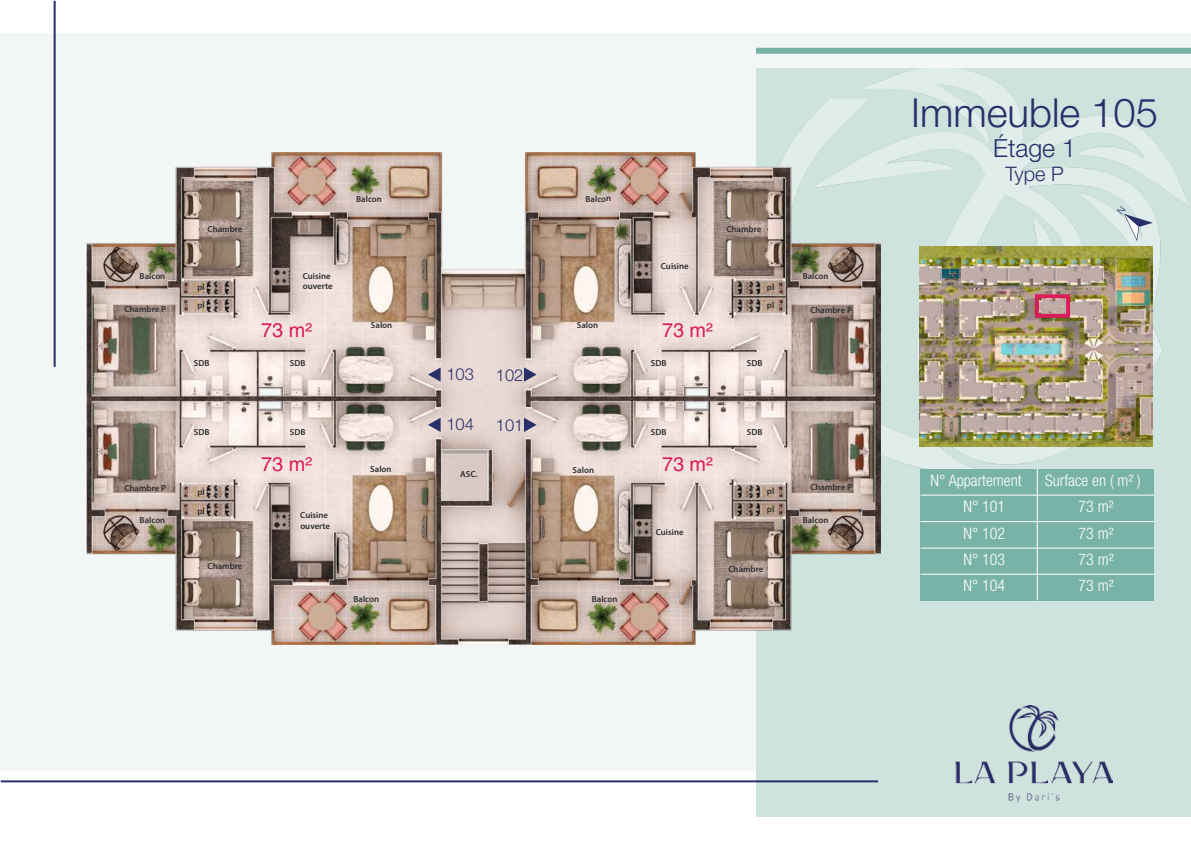
<style>
.page{position:relative;width:1191px;height:842px;background:#fff}
.page>*{position:absolute;margin:0;border:0;box-sizing:border-box;transform-origin:0 0}
.t1{font:300 40px "Helvetica Neue";color:#282f69}
.t2{font:300 25px "Helvetica Neue";color:#282f69}
.t3{font:300 20px "Helvetica Neue";color:#282f69}
.t4{font:19.8px "Helvetica";color:#da1c5c}
.t5{font:300 16.5px "Helvetica Neue";color:#282f69}
.t6{font:300 condensed 16px/26.1px "Helvetica Neue";color:#fff}
.t7{font:600 8.8px/18.1px "Myriad Pro";color:#2d2c2e}
</style>
<div class="page">
<div style="left:1px;top:34px;width:1190px;height:737px;background:#f2f7f6"></div>
<div style="left:756px;top:68px;width:435px;height:749px;background:#cee2de"></div>
<img style="left:786px;top:68px;width:404px;height:410px">
<img style="left:919px;top:246px;width:233px;height:200px">
<div style="left:756px;top:48px;width:435px;height:6px;background:#79b3a8"></div>
<hr style="left:54px;top:1px;width:2px;height:366px;background:#282f69">
<div style="left:920px;top:469px;width:233px;height:131px;background:#79b3a8"></div>
<hr style="left:1036px;top:469px;width:1px;height:131px;background:#fff">
<hr style="left:920px;top:548px;width:233px;height:1px;background:#fff">
<hr style="left:920px;top:495px;width:233px;height:1px;background:#fff">
<hr style="left:920px;top:521px;width:233px;height:1px;background:#fff">
<hr style="left:920px;top:574px;width:233px;height:1px;background:#fff">
<img style="left:955px;top:706px;width:157px;height:96px">
<hr style="left:1px;top:780px;width:877px;height:2px;background:#282f69">
<img style="left:87px;top:152px;width:793px;height:492px">
<svg style="left:524px;top:367px;width:12px;height:15px"></svg>
<svg style="left:524px;top:418px;width:12px;height:14px"></svg>
<svg style="left:428px;top:367px;width:12px;height:15px"></svg>
<svg style="left:428px;top:418px;width:12px;height:14px"></svg>
<div style="left:1035px;top:294px;width:35px;height:24px;border:4px solid #da1c5c"></div>
<svg style="left:1117px;top:206px;width:35px;height:35px"></svg>
<h1 class="t1" style="left:911px;top:89px;width:248px">Immeuble 105</h1>
<h2 class="t2" style="left:993px;top:133px;width:84px">Étage 1</h2>
<h3 class="t3" style="left:1005px;top:162px;width:60px">Type P</h3>
<p class="t7" style="left:356px;top:189px;width:27px">Balcon</p>
<p class="t7" style="left:585px;top:189px;width:27px">Balcon</p>
<p class="t7" style="left:207px;top:220px;width:36px">Chambre</p>
<p class="t7" style="left:726px;top:220px;width:36px">Chambre</p>
<p class="t7" style="left:661px;top:257px;width:29px">Cuisine</p>
<p class="t7" style="left:140px;top:266px;width:27px">Balcon</p>
<p class="t7" style="left:124px;top:300px;width:43px">Chambre P</p>
<p class="t7" style="left:303px;top:270px;width:31px;line-height:10.6px">Cuisine ouverte</p>
<p class="t7" style="left:197px;top:277px;width:9px">pl pl</p>
<p class="t7" style="left:767px;top:277px;width:9px">pl pl</p>
<p class="t7" style="left:802px;top:266px;width:27px">Balcon</p>
<p class="t7" style="left:810px;top:301px;width:43px">Chambre P</p>
<p class="t7" style="left:371px;top:316px;width:23px">Salon</p>
<p class="t7" style="left:577px;top:316px;width:23px">Salon</p>
<h3 class="t4" style="left:261px;top:319px;width:52px">73 m²</h3>
<h3 class="t4" style="left:662px;top:319px;width:52px">73 m²</h3>
<p class="t7" style="left:194px;top:354px;width:17px">SDB</p>
<p class="t7" style="left:194px;top:422px;width:17px">SDB</p>
<p class="t7" style="left:290px;top:354px;width:17px">SDB</p>
<p class="t7" style="left:290px;top:422px;width:17px">SDB</p>
<h3 class="t5" style="left:446px;top:364px;width:29px">103</h3>
<h3 class="t5" style="left:446px;top:414px;width:29px">104</h3>
<h3 class="t5" style="left:496px;top:365px;width:29px">102</h3>
<h3 class="t5" style="left:496px;top:415px;width:29px">101</h3>
<p class="t7" style="left:651px;top:354px;width:17px">SDB</p>
<p class="t7" style="left:651px;top:422px;width:17px">SDB</p>
<p class="t7" style="left:746px;top:354px;width:17px">SDB</p>
<p class="t7" style="left:746px;top:422px;width:17px">SDB</p>
<p class="t7" style="left:124px;top:479px;width:43px">Chambre P</p>
<p class="t7" style="left:140px;top:510px;width:27px">Balcon</p>
<p class="t7" style="left:197px;top:483px;width:9px">pl pl</p>
<p class="t7" style="left:207px;top:557px;width:36px">Chambre</p>
<h3 class="t4" style="left:261px;top:453px;width:52px">73 m²</h3>
<h3 class="t4" style="left:662px;top:453px;width:52px">73 m²</h3>
<p class="t7" style="left:370px;top:460px;width:23px">Salon</p>
<p class="t7" style="left:572px;top:460px;width:23px">Salon</p>
<p class="t7" style="left:460px;top:465px;width:19px">ASC.</p>
<p class="t7" style="left:300px;top:510px;width:31px;line-height:10.6px">Cuisine ouverte</p>
<p class="t7" style="left:656px;top:523px;width:29px">Cuisine</p>
<p class="t7" style="left:767px;top:481px;width:9px">pl pl</p>
<p class="t7" style="left:728px;top:560px;width:36px">Chambre</p>
<p class="t7" style="left:810px;top:478px;width:43px">Chambre P</p>
<p class="t7" style="left:802px;top:510px;width:27px">Balcon</p>
<h3 class="t6" style="left:963px;top:467px;width:60px;text-indent:-33px">N° Appartement<br>N° 101<br>N° 102<br>N° 103<br>N° 104</h3>
<h3 class="t6" style="left:1045px;top:467px;width:97px">Surface en ( m² )</h3>
<h3 class="t6" style="left:1078px;top:493px;width:37px;text-align:justify">73 m²<br>73 m²<br>73 m²<br>73 m²</h3>
<p class="t7" style="left:353px;top:590px;width:27px">Balcon</p>
<p class="t7" style="left:592px;top:590px;width:27px">Balcon</p>
</div>
